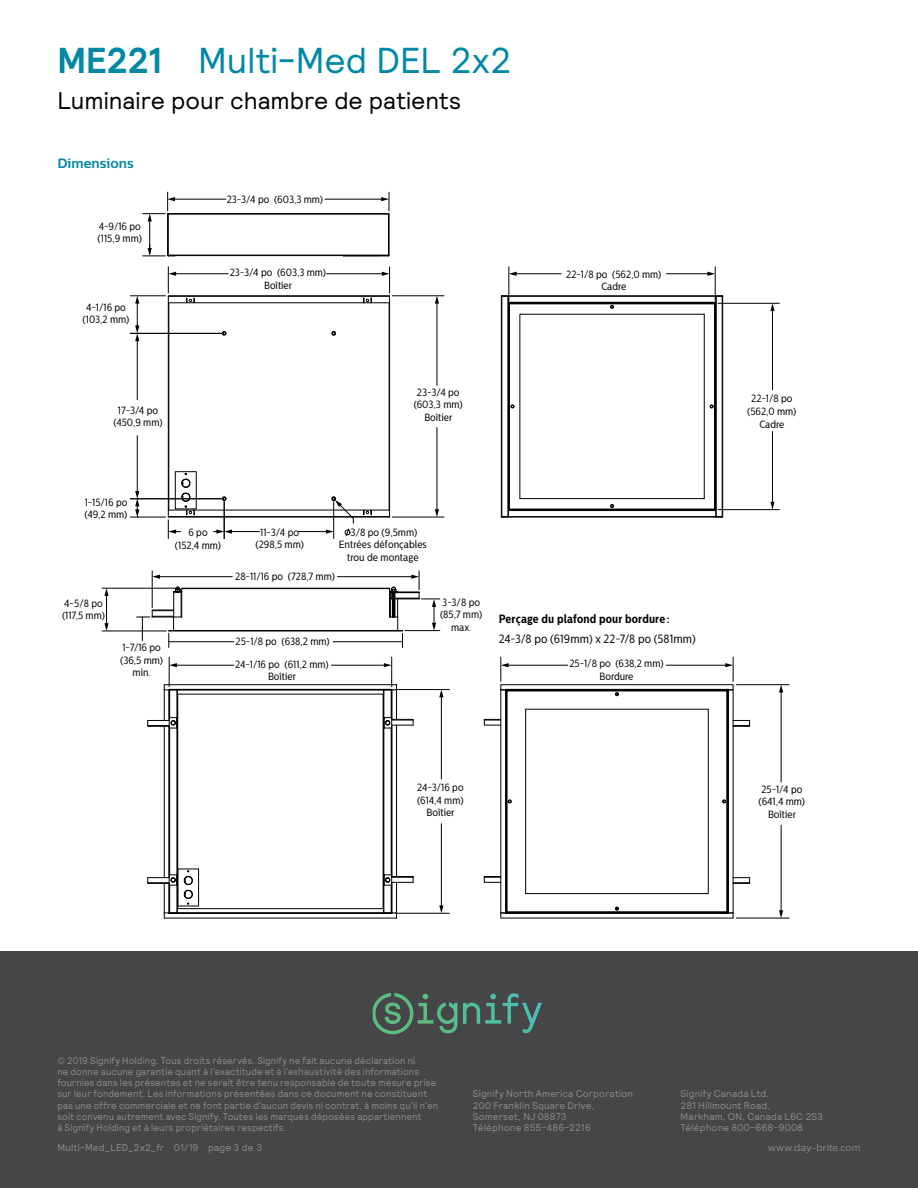
<style>
.page{position:relative;width:918px;height:1188px;background:#fff}
.page>*{position:absolute;margin:0;border:0;box-sizing:border-box;transform-origin:0 0}
.t1{font:36px "Relative";color:#0088a5}
.t2{font:24px "Relative";color:#000}
.t3{font:700 13.5px "Centrale Sans";color:#0088a5}
.t4{font:12px "Centrale Sans Cnd";letter-spacing:.015em;color:#000}
.t5{font:700 12px "Centrale Sans Cnd";letter-spacing:.01em;color:#000}
.t6{font:10.5px/12.6px "Centrale Sans Cnd";color:#000;text-align:center}
.t7{font:9.75px/11.2px "Relative";letter-spacing:.015em;color:#8a8c8e;scale:.96 1}
.t8{font:9.75px/11.2px "Relative";letter-spacing:.015em;color:#8a8c8e}
.t9{font:9.75px "Centrale Sans";letter-spacing:.01em;color:#8a8c8e}
.s1{font-weight:700}
</style>
<div class="page">
<div style="left:0;top:951px;width:918px;height:237px;background:#464547"></div>
<svg style="left:373px;top:993px;width:166px;height:41px"></svg>
<div style="left:175px;top:471px;width:22px;height:38px;border:1px solid #000"></div>
<hr style="left:168px;top:303px;width:1px;height:207px;background:#000">
<svg style="left:331px;top:331px;width:5px;height:5px"></svg>
<svg style="left:221px;top:331px;width:6px;height:5px"></svg>
<hr style="left:389px;top:303px;width:1px;height:207px;background:#000">
<svg style="left:380px;top:254px;width:10px;height:3px"></svg>
<hr style="left:167px;top:214px;width:1px;height:41px;background:#000">
<hr style="left:168px;top:213px;width:221px;height:1px;background:#000">
<hr style="left:168px;top:214px;width:221px;height:1px;background:#000">
<hr style="left:168px;top:255px;width:221px;height:1px;background:#000">
<hr style="left:168px;top:214px;width:1px;height:41px;background:#000">
<hr style="left:388px;top:214px;width:1px;height:41px;background:#000">
<svg style="left:500px;top:295px;width:224px;height:223px"></svg>
<hr style="left:392px;top:295px;width:52px;height:1px;background:#000">
<hr style="left:392px;top:517px;width:52px;height:1px;background:#000">
<hr style="left:437px;top:302px;width:1px;height:83px;background:#000">
<svg style="left:435px;top:296px;width:4px;height:8px"></svg>
<hr style="left:437px;top:428px;width:1px;height:83px;background:#000">
<svg style="left:435px;top:509px;width:4px;height:8px"></svg>
<svg style="left:167px;top:267px;width:224px;height:37px"></svg>
<hr style="left:130px;top:295px;width:36px;height:1px;background:#000">
<hr style="left:130px;top:333px;width:91px;height:1px;background:#000">
<hr style="left:137px;top:340px;width:1px;height:60px;background:#000">
<svg style="left:135px;top:296px;width:4px;height:45px"></svg>
<hr style="left:137px;top:436px;width:1px;height:56px;background:#000">
<hr style="left:130px;top:498px;width:91px;height:1px;background:#000">
<hr style="left:130px;top:517px;width:36px;height:1px;background:#000">
<svg style="left:135px;top:491px;width:4px;height:27px"></svg>
<svg style="left:167px;top:473px;width:224px;height:66px"></svg>
<hr style="left:149px;top:220px;width:1px;height:33px;background:#000">
<svg style="left:143px;top:245px;width:32px;height:12px"></svg>
<hr style="left:174px;top:199px;width:52px;height:1px;background:#000">
<svg style="left:143px;top:192px;width:32px;height:29px"></svg>
<hr style="left:325px;top:199px;width:58px;height:1px;background:#000">
<svg style="left:381px;top:192px;width:9px;height:22px"></svg>
<hr style="left:718px;top:303px;width:61px;height:1px;background:#000">
<hr style="left:718px;top:509px;width:61px;height:1px;background:#000">
<hr style="left:772px;top:310px;width:1px;height:80px;background:#000">
<svg style="left:770px;top:303px;width:5px;height:8px"></svg>
<hr style="left:772px;top:432px;width:1px;height:71px;background:#000">
<svg style="left:770px;top:502px;width:5px;height:8px"></svg>
<hr style="left:715px;top:267px;width:1px;height:33px;background:#000">
<hr style="left:508px;top:267px;width:1px;height:33px;background:#000">
<hr style="left:666px;top:273px;width:43px;height:1px;background:#000">
<svg style="left:707px;top:272px;width:8px;height:4px"></svg>
<hr style="left:515px;top:273px;width:46px;height:1px;background:#000">
<svg style="left:509px;top:272px;width:8px;height:4px"></svg>
<hr style="left:174px;top:630px;width:224px;height:1px;background:#000">
<div style="left:181px;top:588px;width:209px;height:1px;border:1px solid #000"></div>
<hr style="left:164px;top:918px;width:233px;height:1px;background:#000">
<hr style="left:164px;top:684px;width:233px;height:1px;background:#000">
<hr style="left:383px;top:694px;width:1px;height:215px;background:#000">
<hr style="left:177px;top:694px;width:1px;height:215px;background:#000">
<hr style="left:391px;top:728px;width:1px;height:147px;background:#000">
<hr style="left:169px;top:728px;width:1px;height:147px;background:#000">
<hr style="left:164px;top:726px;width:1px;height:152px;background:#000">
<hr style="left:396px;top:725px;width:1px;height:151px;background:#000">
<svg style="left:147px;top:685px;width:267px;height:44px"></svg>
<svg style="left:147px;top:868px;width:267px;height:50px"></svg>
<hr style="left:169px;top:641px;width:65px;height:1px;background:#000">
<hr style="left:333px;top:641px;width:70px;height:1px;background:#000">
<svg style="left:137px;top:585px;width:46px;height:63px"></svg>
<hr style="left:102px;top:631px;width:64px;height:1px;background:#000">
<hr style="left:102px;top:588px;width:77px;height:1px;background:#000">
<svg style="left:104px;top:588px;width:5px;height:43px"></svg>
<hr style="left:152px;top:571px;width:1px;height:37px;background:#000">
<hr style="left:159px;top:576px;width:73px;height:1px;background:#000">
<svg style="left:152px;top:575px;width:8px;height:4px"></svg>
<hr style="left:338px;top:576px;width:75px;height:1px;background:#000">
<svg style="left:389px;top:571px;width:51px;height:77px"></svg>
<hr style="left:391px;top:657px;width:1px;height:30px;background:#000">
<hr style="left:169px;top:657px;width:1px;height:30px;background:#000">
<hr style="left:331px;top:665px;width:54px;height:1px;background:#000">
<svg style="left:384px;top:663px;width:8px;height:4px"></svg>
<hr style="left:176px;top:665px;width:58px;height:1px;background:#000">
<svg style="left:169px;top:663px;width:8px;height:4px"></svg>
<hr style="left:395px;top:689px;width:54px;height:1px;background:#000">
<hr style="left:395px;top:913px;width:54px;height:1px;background:#000">
<hr style="left:441px;top:696px;width:1px;height:83px;background:#000">
<svg style="left:439px;top:690px;width:4px;height:7px"></svg>
<hr style="left:441px;top:824px;width:1px;height:83px;background:#000">
<svg style="left:439px;top:905px;width:4px;height:8px"></svg>
<svg style="left:483px;top:657px;width:268px;height:262px"></svg>
<hr style="left:736px;top:684px;width:53px;height:1px;background:#000">
<hr style="left:736px;top:918px;width:53px;height:1px;background:#000">
<hr style="left:781px;top:691px;width:1px;height:91px;background:#000">
<svg style="left:779px;top:685px;width:4px;height:8px"></svg>
<hr style="left:781px;top:825px;width:1px;height:87px;background:#000">
<svg style="left:779px;top:910px;width:4px;height:8px"></svg>
<h1 class="t1" style="left:57px;top:37px;width:456px"><span class="s1">ME221</span> Multi-Med DEL 2x2</h1>
<h2 class="t2" style="left:57px;top:85px;width:405px">Luminaire pour chambre de patients</h2>
<h3 class="t3" style="left:57px;top:155px;width:78px">Dimensions</h3>
<p class="t6" style="left:98px;top:220px;width:46px;text-align:left">4-9/16 po (115,9 mm)</p>
<p class="t6" style="left:83px;top:301px;width:48px">4-1/16 po (103,2 mm)</p>
<p class="t6" style="left:113px;top:404px;width:51px">17-3/4 po (450,9 mm)</p>
<p class="t6" style="left:227px;top:193px;width:98px">23-3/4 po (603,3 mm)</p>
<p class="t6" style="left:230px;top:266px;width:98px">23-3/4 po (603,3 mm)<br>Boîtier</p>
<p class="t6" style="left:414px;top:386px;width:50px">23-3/4 po (603,3 mm)<br>Boîtier</p>
<p class="t6" style="left:566px;top:268px;width:97px">22-1/8 po (562,0 mm)<br>Cadre</p>
<p class="t6" style="left:85px;top:496px;width:44px;text-align:left">1-15/16 po (49,2 mm)</p>
<p class="t6" style="left:62px;top:597px;width:44px;text-align:left">4-5/8 po (117,5 mm)</p>
<p class="t6" style="left:120px;top:641px;width:44px">1-7/16 po (36,5 mm) min.</p>
<p class="t6" style="left:175px;top:526px;width:48px">6 po (152,4 mm)</p>
<p class="t6" style="left:255px;top:526px;width:50px">11-3/4 po (298,5 mm)</p>
<p class="t6" style="left:339px;top:526px;width:90px">3/8 po (9,5mm)<br>Entrées défonçables trou de montage</p>
<p class="t6" style="left:235px;top:570px;width:101px">28-11/16 po (728,7 mm)</p>
<p class="t6" style="left:235px;top:630px;width:96px;line-height:23px;text-align:left">25-1/8 po (638,2 mm)<br>24-1/16 po (611,2 mm)</p>
<p class="t6" style="left:268px;top:671px;width:29px">Boîtier</p>
<p class="t6" style="left:440px;top:596px;width:44px">3-3/8 po (85,7 mm) max.</p>
<p class="t5" style="left:499px;top:611px;width:172px">Perçage du plafond pour bordure :</p>
<p class="t4" style="left:499px;top:632px;width:198px">24-3/8 po (619mm) x 22-7/8 po (581mm)</p>
<p class="t6" style="left:569px;top:657px;width:96px">25-1/8 po (638,2 mm)<br>Bordure</p>
<p class="t6" style="left:747px;top:393px;width:51px">22-1/8 po (562,0 mm)<br>Cadre</p>
<p class="t6" style="left:417px;top:781px;width:48px">24-3/16 po (614,4 mm)<br>Boîtier</p>
<p class="t6" style="left:759px;top:783px;width:48px">25-1/4 po (641,4 mm)<br>Boîtier</p>
<p class="t7" style="left:57px;top:1054px;width:398px">© 2019 Signify Holding. Tous droits réservés. Signify ne fait aucune déclaration ni<br>ne donne aucune garantie quant à l’exactitude et à l’exhaustivité des informations fournies dans les présentes et ne serait être tenu responsable de toute mesure prise sur leur fondement. Les informations présentées dans ce document ne constituent pas une offre commerciale et ne font partie d’aucun devis ni contrat, à moins qu’il n’en soit convenu autrement avec Signify. Toutes les marques déposées appartiennent<br>à Signify Holding et à leurs propriétaires respectifs.</p>
<p class="t8" style="left:57px;top:1142px;width:207px">Multi-Med_LED_2x2_fr 01/19 page 3 de 3</p>
<p class="t8" style="left:473px;top:1088px;width:162px">Signify North America Corporation<br>200 Franklin Square Drive,<br>Somerset, NJ 08873<br>Téléphone 855-486-2216</p>
<p class="t8" style="left:681px;top:1088px;width:144px">Signify Canada Ltd.<br>281 Hillmount Road,<br>Markham, ON, Canada L6C 2S3<br>Téléphone 800-668-9008</p>
<p class="t9" style="left:768px;top:1142px;width:94px">www.day-brite.com</p>
</div>
